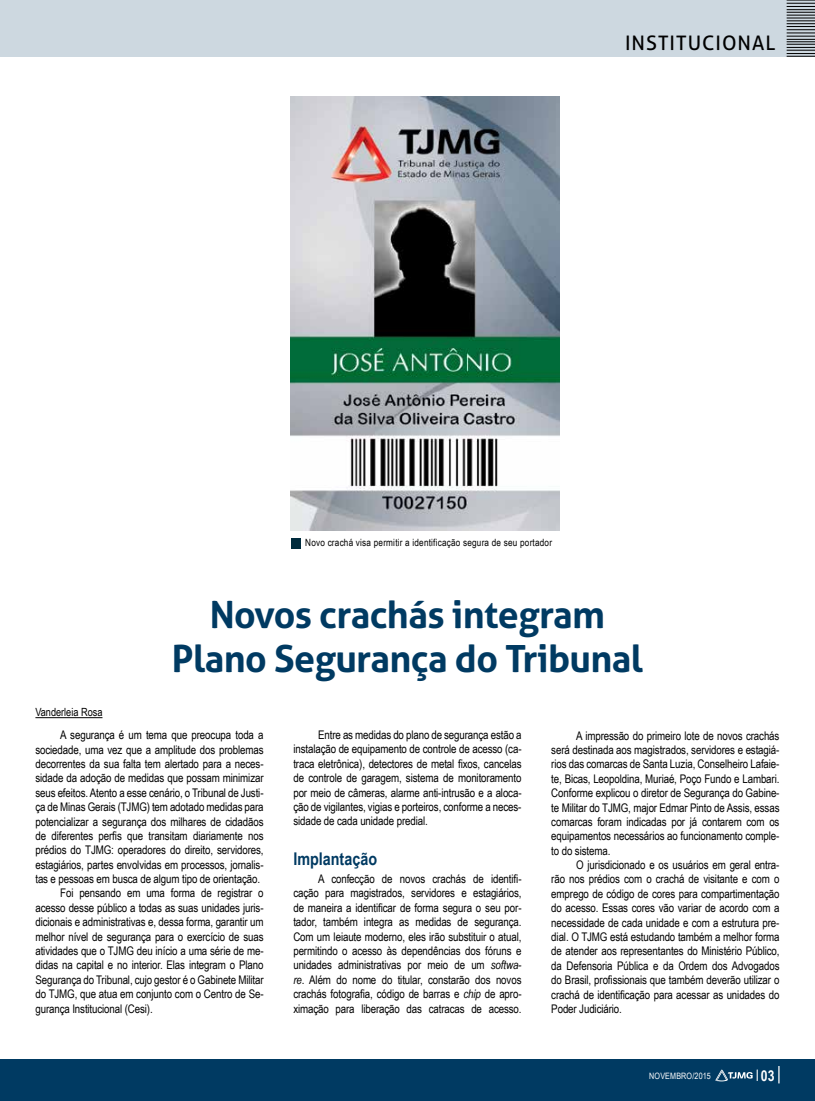
<style>
.page{position:relative;width:815px;height:1101px;background:#fff}
.page>*{position:absolute;margin:0;border:0;box-sizing:border-box;transform-origin:0 0}
.t1{font:700 37.5px/43.8px "Aller";letter-spacing:-.015em;color:#003a62;text-align:center}
.t2{font:20px "Aller";color:#000}
.t3{font:700 17.5px "Arial Narrow";color:#003a62}
.t4{font:700 15px "Arial Narrow";color:#fff}
.t5{font:11.88px/14.4px "Arial Narrow";letter-spacing:-.01em;color:#000;text-align:justify}
.t6{font:11.25px "Arial Narrow";letter-spacing:-.005em;color:#000}
.t7{font:10px "Arial Narrow";letter-spacing:.02em;color:#000}
.t8{font:8.75px "Arial Narrow";letter-spacing:.02em;color:#fff}
.s1{font-style:italic}
</style>
<div class="page">
<div style="left:0;top:1059px;width:815px;height:41px;background:#003a62"></div>
<div style="left:0;top:0;width:815px;height:57px;background:#cdd8e0"></div>
<svg style="left:715px;top:1069px;width:43px;height:12px"></svg>
<svg style="left:778px;top:1066px;width:2px;height:17px"></svg>
<hr style="left:35px;top:717px;width:67px;height:1px;background:#000">
<svg style="left:787px;top:0;width:28px;height:57px"></svg>
<img style="left:291px;top:96px;width:269px;height:435px">
<div style="left:291px;top:538px;width:9px;height:10px;background:#002b3d"></div>
<h2 class="t2" style="left:625px;top:31px;width:19px">INSTIT</h2>
<h2 class="t2" style="left:688px;top:31px;width:41px">UCIONAL</h2>
<p class="t7" style="left:305px;top:535px;width:248px">Novo crachá visa permitir a identificação segura de seu portador</p>
<p class="t6" style="left:35px;top:704px;width:69px">Vanderleia Rosa</p>
<h1 class="t1" style="left:172px;top:593px;width:473px">Novos crachás integram<br>Plano Segurança do Tribunal</h1>
<p class="t5" style="left:60px;top:727px;width:205px">A segurança é um tema que preocupa toda a</p>
<p class="t5" style="left:35px;top:741px;width:230px">sociedade, uma vez que a amplitude dos problemas</p>
<p class="t5" style="left:35px;top:756px;width:230px">decorrentes da sua falta tem alertado para a neces-</p>
<p class="t5" style="left:35px;top:770px;width:230px">sidade da adoção de medidas que possam minimizar</p>
<p class="t5" style="left:35px;top:784px;width:230px">seus efeitos. Atento a esse cenário, o Tribunal de Justi-</p>
<p class="t5" style="left:35px;top:799px;width:230px">ça de Minas Gerais (TJMG) tem adotado medidas para</p>
<p class="t5" style="left:35px;top:813px;width:230px">potencializar a segurança dos milhares de cidadãos</p>
<p class="t5" style="left:35px;top:828px;width:230px">de diferentes perfis que transitam diariamente nos</p>
<p class="t5" style="left:35px;top:842px;width:230px">prédios do TJMG: operadores do direito, servidores,</p>
<p class="t5" style="left:35px;top:856px;width:230px">estagiários, partes envolvidas em processos, jornalis-</p>
<p class="t5" style="left:35px;top:871px;width:226px">tas e pessoas em busca de algum tipo de orientação.</p>
<p class="t5" style="left:60px;top:885px;width:205px">Foi pensando em uma forma de registrar o</p>
<p class="t5" style="left:35px;top:899px;width:230px">acesso desse público a todas as suas unidades juris-</p>
<p class="t5" style="left:35px;top:914px;width:230px">dicionais e administrativas e, dessa forma, garantir um</p>
<p class="t5" style="left:35px;top:928px;width:230px">melhor nível de segurança para o exercício de suas</p>
<p class="t5" style="left:35px;top:943px;width:230px">atividades que o TJMG deu início a uma série de me-</p>
<p class="t5" style="left:35px;top:957px;width:230px">didas na capital e no interior. Elas integram o Plano</p>
<p class="t5" style="left:35px;top:971px;width:230px">Segurança do Tribunal, cujo gestor é o Gabinete Militar</p>
<p class="t5" style="left:35px;top:986px;width:230px">do TJMG, que atua em conjunto com o Centro de Se-</p>
<p class="t5" style="left:35px;top:1000px;width:119px">gurança Institucional (Cesi).</p>
<p class="t5" style="left:293px;top:727px;width:230px;text-indent:25px">Entre as medidas do plano de segurança estão a instalação de equipamento de controle de acesso (ca&shy;traca eletrônica), detectores de metal fixos, cancelas de controle de garagem, sistema de monitoramento por meio de câmeras, alarme anti-intrusão e a aloca&shy;ção de vigilantes, vigias e porteiros, conforme a neces&shy;sidade de cada unidade predial.</p>
<h3 class="t3" style="left:293px;top:845px;width:85px">Implantação</h3>
<p class="t5" style="left:293px;top:871px;width:230px;text-indent:25px">A confecção de novos crachás de identifi&shy;cação para magistrados, servidores e estagiários, de maneira a identificar de forma segura o seu por&shy;tador, também integra as medidas de segurança.<br>Com um leiaute moderno, eles irão substituir o atual, permitindo o acesso às dependências dos fóruns e unidades administrativas por meio de um <span class="s1">softwa&shy;re</span>. Além do nome do titular, constarão dos novos crachás fotografia, código de barras e <span class="s1">chip</span> de apro&shy;ximação para liberação das catracas de acesso.</p>
<p class="t5" style="left:551px;top:727px;width:230px;text-indent:25px">A impressão do primeiro lote de novos crachás será destinada aos magistrados, servidores e estagiá&shy;rios das comarcas de Santa Luzia, Conselheiro Lafaie&shy;te, Bicas, Leopoldina, Muriaé, Poço Fundo e Lambari.<br>Conforme explicou o diretor de Segurança do Gabine&shy;te Militar do TJMG, major Edmar Pinto de Assis, essas comarcas foram indicadas por já contarem com os equipamentos necessários ao funcionamento comple&shy;to do sistema.</p>
<p class="t5" style="left:551px;top:857px;width:230px;text-indent:25px">O jurisdicionado e os usuários em geral entra&shy;rão nos prédios com o crachá de visitante e com o emprego de código de cores para compartimentação do acesso. Essas cores vão variar de acordo com a necessidade de cada unidade e com a estrutura pre&shy;dial. O TJMG está estudando também a melhor forma de atender aos representantes do Ministério Público, da Defensoria Pública e da Ordem dos Advogados do Brasil, profissionais que também deverão utilizar o crachá de identificação para acessar as unidades do Poder Judiciário.</p>
<p class="t8" style="left:649px;top:1069px;width:63px">NOVEMBRO/2015</p>
<p class="t4" style="left:761px;top:1064px;width:15px">03</p>
</div>
